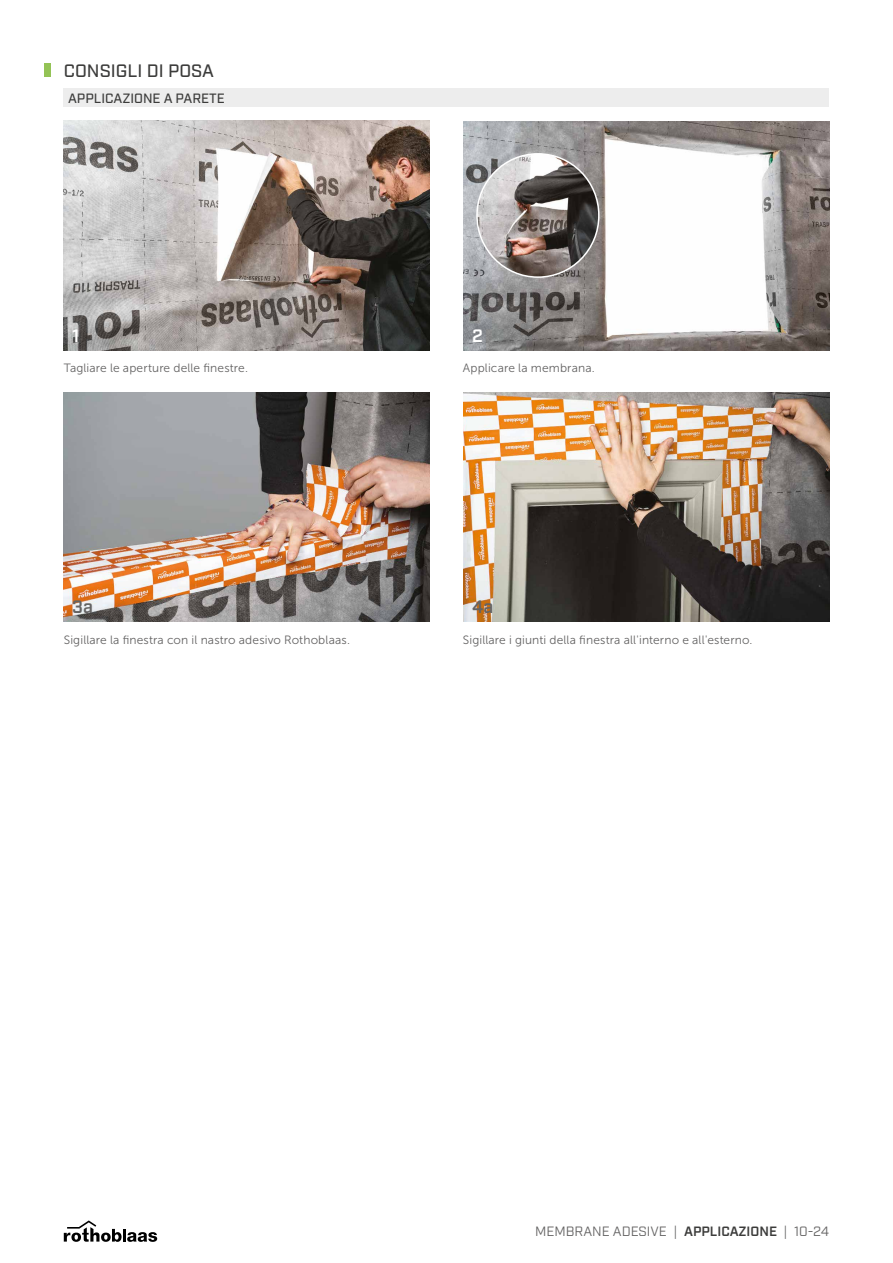
<style>
.page{position:relative;width:893px;height:1263px;background:#fff}
.page>*{position:absolute;margin:0;border:0;box-sizing:border-box;transform-origin:0 0}
.t1{font:500 18px "Industry";color:#3c3c3b}
.t2{font:600 18px "Industry";color:#646363}
.t3{font:600 18px "Industry";color:#fff}
.t4{font:13.5px "Industry";color:#646363}
.t5{font:500 13.5px "Industry";color:#3c3c3b}
.t6{font:12px "Museo Sans 300";letter-spacing:.01em;color:#646363}
.s1{font-weight:600;color:#3c3c3b}
</style>
<div class="page">
<img style="left:64px;top:121px;width:365px;height:229px">
<img style="left:463px;top:121px;width:366px;height:229px">
<img style="left:477px;top:154px;width:122px;height:123px">
<div style="left:476px;top:153px;width:124px;height:125px;border:2px solid #fff;border-radius:50%"></div>
<img style="left:463px;top:392px;width:366px;height:230px">
<img style="left:64px;top:392px;width:365px;height:230px">
<div style="left:64px;top:89px;width:765px;height:18px;background:#ededed"></div>
<svg style="left:64px;top:1220px;width:93px;height:22px"></svg>
<div style="left:45px;top:64px;width:6px;height:13px;background:#94c356"></div>
<h1 class="t1" style="left:64px;top:60px;width:152px">CONSIGLI DI POSA</h1>
<p class="t5" style="left:68px;top:90px;width:158px">APPLICAZIONE A PARETE</p>
<h1 class="t3" style="left:72px;top:325px;width:9px">1</h1>
<h1 class="t3" style="left:472px;top:325px;width:12px">2</h1>
<p class="t6" style="left:64px;top:362px;width:186px">Tagliare le aperture delle finestre.</p>
<p class="t6" style="left:463px;top:362px;width:133px">Applicare la membrana.</p>
<h1 class="t2" style="left:72px;top:596px;width:22px">3a</h1>
<h1 class="t2" style="left:472px;top:596px;width:23px">4a</h1>
<p class="t6" style="left:64px;top:633px;width:288px">Sigillare la finestra con il nastro adesivo Rothoblaas.</p>
<p class="t6" style="left:463px;top:633px;width:291px">Sigillare i giunti della finestra all'interno e all'esterno.</p>
<p class="t4" style="left:535px;top:1223px;width:296px">MEMBRANE ADESIVE | <span class="s1">APPLICAZIONE</span> | 10-24</p>
</div>
